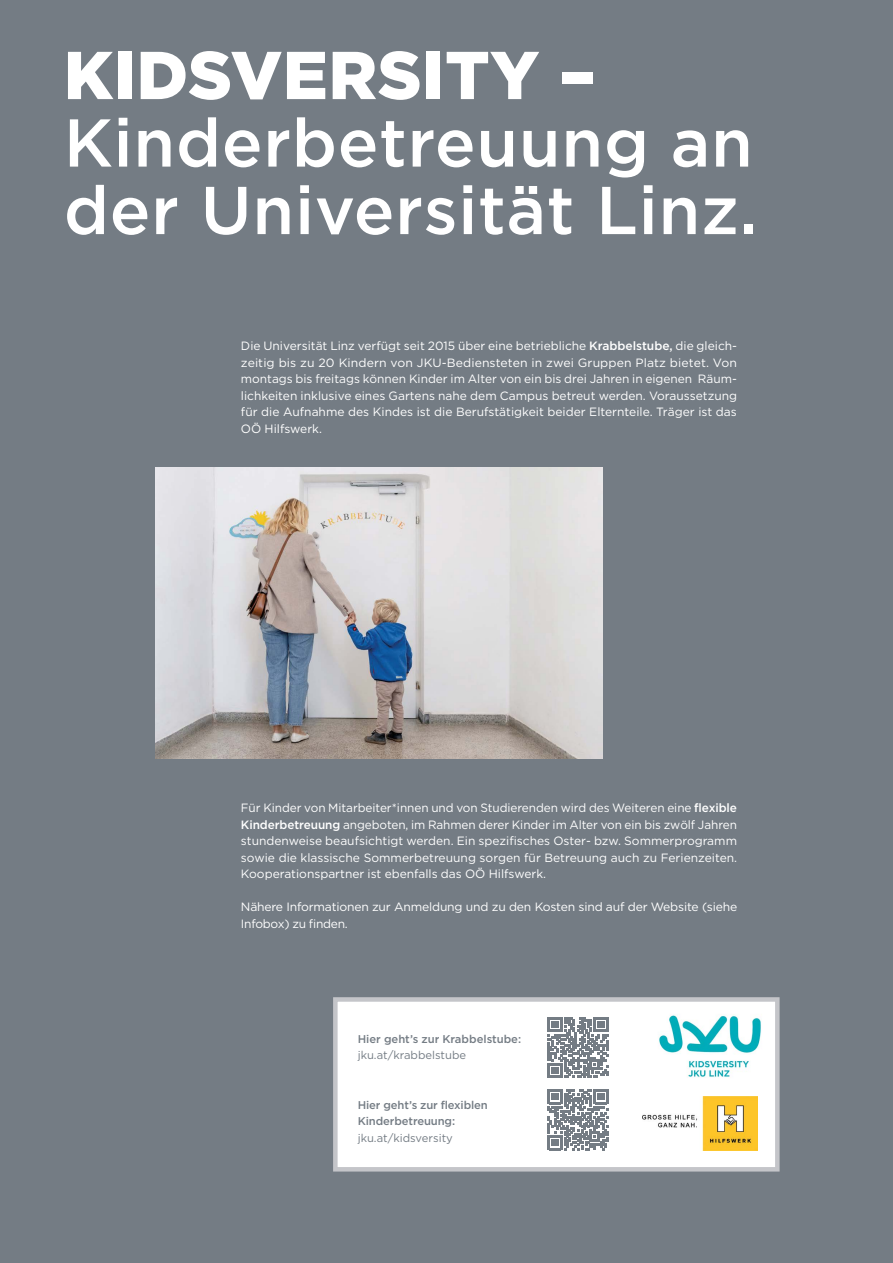
<style>
.page{position:relative;width:893px;height:1263px;background:#747c84}
.page>*{position:absolute;margin:0;border:0;box-sizing:border-box;transform-origin:0 0}
.t1{font:500 67.5px/67.5px "Gotham HTF";letter-spacing:.01em;color:#fff}
.t2{font:12px/16.5px "Gotham HTF";letter-spacing:-.015em;color:#fff;text-align:justify}
.t3{font:500 11.25px/16.5px "Gotham HTF";letter-spacing:-.01em;color:#747c84}
.s1{font-weight:900}
.s2{font-weight:500}
.s3{font-weight:400}
</style>
<div class="page">
<div style="left:333px;top:997px;width:447px;height:174px;background:#fff;border:4px solid #c4c5c9"></div>
<svg style="left:548px;top:1017px;width:60px;height:61px"></svg>
<svg style="left:548px;top:1089px;width:60px;height:61px"></svg>
<img style="left:659px;top:1014px;width:102px;height:64px">
<img style="left:643px;top:1096px;width:115px;height:55px">
<img style="left:156px;top:467px;width:446px;height:292px">
<h3 class="t1" style="left:64px;top:40px;width:695px"><span class="s1">KIDSVERSITY –<br></span>Kinderbetreuung an der Universität Linz.</h3>
<p class="t2" style="left:241px;top:338px;width:498px">Die Universität Linz verfügt seit 2015 über eine betriebliche <span class="s2">Krabbelstube,</span> die gleich&shy;zeitig bis zu 20 Kindern von JKU-Bediensteten in zwei Gruppen Platz bietet. Von montags bis freitags können Kinder im Alter von ein bis drei Jahren in eigenen Räum&shy;lichkeiten inklusive eines Gartens nahe dem Campus betreut werden. Voraussetzung für die Aufnahme des Kindes ist die Berufstätigkeit beider Elternteile. Träger ist das OÖ Hilfswerk.</p>
<p class="t2" style="left:241px;top:799px;width:498px">Für Kinder von Mitarbeiter*innen und von Studierenden wird des Weiteren eine <span class="s2">flexible Kinderbetreuung</span> angeboten, im Rahmen derer Kinder im Alter von ein bis zwölf Jahren stundenweise beaufsichtigt werden. Ein spezifisches Oster- bzw. Sommerprogramm sowie die klassische Sommerbetreuung sorgen für Betreuung auch zu Ferienzeiten.<br>Kooperationspartner ist ebenfalls das OÖ Hilfswerk.</p>
<p class="t2" style="left:241px;top:898px;width:498px">Nähere Informationen zur Anmeldung und zu den Kosten sind auf der Website (siehe<br>Infobox) zu finden.</p>
<p class="t3" style="left:358px;top:1030px;width:165px">Hier geht’s zur Krabbelstube: <span class="s3">jku.at/krabbelstube</span></p>
<p class="t3" style="left:358px;top:1096px;width:132px">Hier geht’s zur flexiblen<br>Kinderbetreuung: <span class="s3">jku.at/kidsversity</span></p>
</div>
